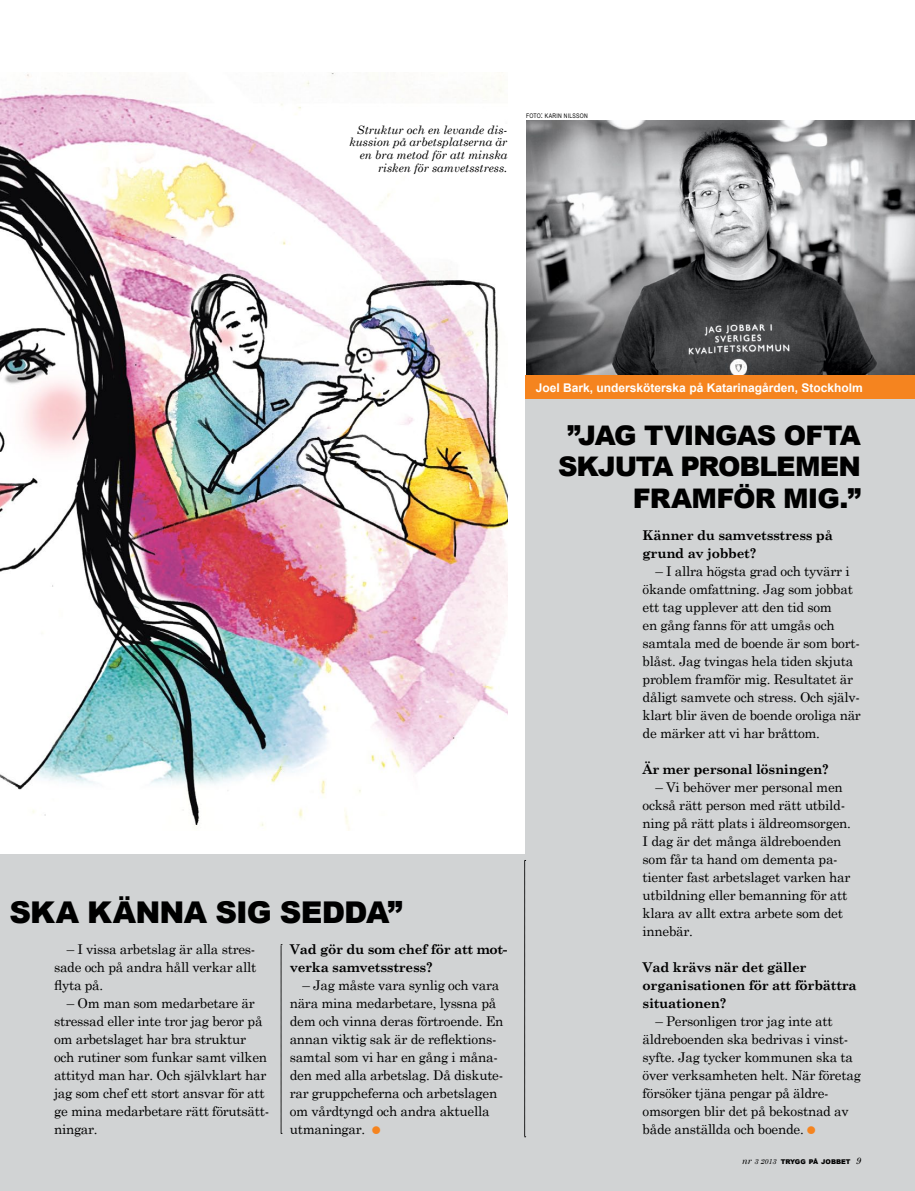
<style>
.page{position:relative;width:915px;height:1191px;background:#fff}
.page>*{position:absolute;margin:0;border:0;box-sizing:border-box;transform-origin:0 0}
.t1{font:900 30px "Arial";letter-spacing:-.025em;color:#000}
.t2{font:900 27px/31.5px "Arial";letter-spacing:-.035em;color:#000;text-align:right}
.t3{font:13.5px/18px "Century Schoolbook";letter-spacing:-.02em;color:#000}
.t4{font:700 13.5px/18px "Century Schoolbook";letter-spacing:-.02em;color:#000}
.t5{font:700 12px "Arial";color:#fff}
.t6{font:italic 11.55px/12.8px "Century Schoolbook";color:#000;text-align:right}
.t7{font:900 6.45px "Arial";color:#000}
.t8{font:6.3px "Arial Narrow";letter-spacing:.03em;color:#000}
.s1{font-size:9px}
.s2{font-family:"Monotype Sorts";font-size:10.5px;color:#f5841f}
.s3{font-family:"Century Schoolbook";font-weight:400;font-style:italic;font-size:9.3px}
.s4{font-family:"Century Schoolbook";font-weight:400;font-style:italic;font-size:7.2px}
</style>
<div class="page">
<div style="left:0;top:855px;width:525px;height:336px;background:#d1d3d4"></div>
<div style="left:525px;top:398px;width:389px;height:793px;background:#d1d3d4"></div>
<img style="left:0;top:72px;width:507px;height:758px">
<img style="left:526px;top:120px;width:388px;height:255px">
<div style="left:525px;top:375px;width:389px;height:24px;background:#f5841f"></div>
<svg style="left:281px;top:944px;width:1px;height:190px"></svg>
<svg style="left:524px;top:860px;width:1px;height:277px"></svg>
<p class="t6" style="left:349px;top:123px;width:159px">Struktur och en levande dis&shy;kussion på arbetsplatserna är en bra metod för att minska risken för samvetsstress.</p>
<p class="t8" style="left:526px;top:111px;width:63px">FOTO<span class="s1">:</span> KARIN NILSSON</p>
<h1 class="t1" style="left:9px;top:896px;width:394px">SKA KÄNNA SIG SEDDA”</h1>
<p class="t3" style="left:54px;top:940px;width:204px;text-align:justify;text-indent:13px">– I vissa arbetslag är alla stres&shy;sade och på andra håll verkar allt flyta på.</p>
<p class="t3" style="left:54px;top:994px;width:217px;text-indent:13px">– Om man som medarbetare är stressad eller inte tror jag beror på om arbetslaget har bra struktur och rutiner som funkar samt vilken attityd man har. Och självklart har jag som chef ett stort ansvar för att ge mina medarbetare rätt förutsätt&shy;ningar.</p>
<p class="t4" style="left:289px;top:940px;width:219px">Vad gör du som chef för att mot&shy;verka samvetsstress?</p>
<p class="t3" style="left:289px;top:976px;width:215px;text-indent:13px">– Jag måste vara synlig och vara nära mina medarbetare, lyssna på dem och vinna deras förtroende. En annan viktig sak är de reflektions&shy;samtal som vi har en gång i måna&shy;den med alla arbetslag. Då diskute&shy;rar gruppcheferna och arbetslagen om vårdtyngd och andra aktuella utmaningar. <span class="s2">l</span></p>
<p class="t5" style="left:535px;top:379px;width:328px">Joel Bark, undersköterska på Katarinagården, Stockholm</p>
<h2 class="t2" style="left:558px;top:419px;width:304px">”JAG TVINGAS OFTA<br>SKJUTA PROBLEMEN<br>FRAMFÖR MIG.”</h2>
<p class="t4" style="left:642px;top:526px;width:192px">Känner du samvetsstress på grund av jobbet?</p>
<p class="t3" style="left:642px;top:562px;width:220px;text-indent:13px">– I allra högsta grad och tyvärr i ökande omfattning. Jag som jobbat ett tag upplever att den tid som<br>en gång fanns för att umgås och samtala med de boende är som bort&shy;blåst. Jag tvingas hela tiden skjuta problem framför mig. Resultatet är dåligt samvete och stress. Och själv&shy;klart blir även de boende oroliga när de märker att vi har bråttom.</p>
<p class="t4" style="left:642px;top:760px;width:188px">Är mer personal lösningen?</p>
<p class="t3" style="left:642px;top:778px;width:210px;text-indent:13px">– Vi behöver mer personal men också rätt person med rätt utbild&shy;ning på rätt plats i äldreomsorgen.<br>I dag är det många äldreboenden som får ta hand om dementa pa&shy;tienter fast arbetslaget varken har utbildning eller bemanning för att klara av allt extra arbete som det innebär.</p>
<p class="t4" style="left:642px;top:958px;width:216px">Vad krävs när det gäller organisationen för att förbättra situationen?</p>
<p class="t3" style="left:642px;top:1012px;width:220px;text-indent:13px">– Personligen tror jag inte att äldreboenden ska bedrivas i vinst&shy;syfte. Jag tycker kommunen ska ta över verksamheten helt. När företag försöker tjäna pengar på äldre&shy;omsorgen blir det på bekostnad av både anställda och boende. <span class="s2">l</span></p>
<p class="t7" style="left:741px;top:1158px;width:120px"><span class="s3">nr</span> <span class="s4">3 2013</span> TRYGG PÅ JOBBET <span class="s3">9</span></p>
</div>
